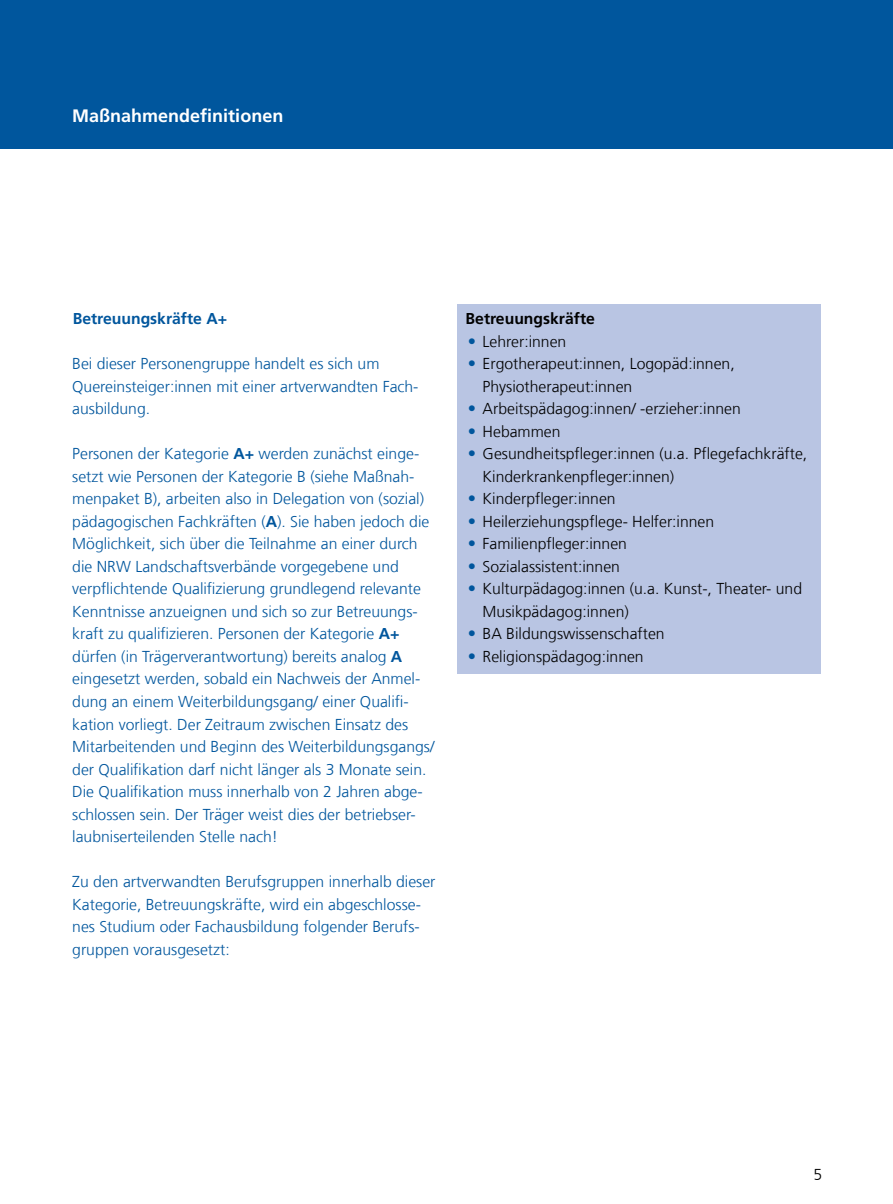
<style>
.page{position:relative;width:893px;height:1204px;background:#fff}
.page>*{position:absolute;margin:0;border:0;box-sizing:border-box;transform-origin:0 0}
.t1{font:700 18px "Frutiger LT Com";color:#fff}
.t2{font:300 15.75px/22.5px "Frutiger LT Com";color:#00569d}
.t3{font:300 15.75px/22.5px "Frutiger LT Com";color:#000}
.t4{font:700 15.75px "Frutiger LT Com";color:#00569d}
.t5{font:700 15.75px "Frutiger LT Com";color:#000}
.s1{font-weight:700}
.s2{font-weight:700;font-size:16.5px;color:#00569d}
</style>
<div class="page">
<div style="left:0;top:0;width:893px;height:149px;background:#00569d"></div>
<div style="left:457px;top:304px;width:364px;height:32px;background:#b9c5e3"></div>
<div style="left:457px;top:326px;width:364px;height:33px;background:#b9c5e3"></div>
<div style="left:457px;top:349px;width:364px;height:55px;background:#b9c5e3"></div>
<div style="left:457px;top:394px;width:364px;height:32px;background:#b9c5e3"></div>
<div style="left:457px;top:416px;width:364px;height:33px;background:#b9c5e3"></div>
<div style="left:457px;top:439px;width:364px;height:55px;background:#b9c5e3"></div>
<div style="left:457px;top:484px;width:364px;height:32px;background:#b9c5e3"></div>
<div style="left:457px;top:506px;width:364px;height:33px;background:#b9c5e3"></div>
<div style="left:457px;top:529px;width:364px;height:32px;background:#b9c5e3"></div>
<div style="left:457px;top:551px;width:364px;height:33px;background:#b9c5e3"></div>
<div style="left:457px;top:574px;width:364px;height:55px;background:#b9c5e3"></div>
<div style="left:457px;top:619px;width:364px;height:32px;background:#b9c5e3"></div>
<div style="left:457px;top:641px;width:364px;height:33px;background:#b9c5e3"></div>
<p class="t1" style="left:72px;top:105px;width:213px">Maßnahmendefinitionen</p>
<p class="t4" style="left:73px;top:309px;width:156px">Betreuungskräfte A+</p>
<p class="t2" style="left:72px;top:352px;width:348px">Bei dieser Personengruppe handelt es sich um<br>Quereinsteiger:innen mit einer artverwandten Fach&shy;ausbildung.</p>
<p class="t2" style="left:72px;top:442px;width:364px">Personen der Kategorie <span class="s1">A+</span> werden zunächst einge&shy;setzt wie Personen der Kategorie B (siehe Maßnah&shy;menpaket B), arbeiten also in Delegation von (sozial) pädagogischen Fachkräften (<span class="s1">A</span>). Sie haben jedoch die Möglichkeit, sich über die Teilnahme an einer durch die NRW Landschaftsverbände vorgegebene und verpflichtende Qualifizierung grundlegend relevante Kenntnisse anzueignen und sich so zur Betreuungs&shy;kraft zu qualifizieren. Personen der Kategorie <span class="s1">A+ </span>dürfen (in Trägerverantwortung) bereits analog <span class="s1">A </span>eingesetzt werden, sobald ein Nachweis der Anmel&shy;dung an einem Weiterbildungsgang/ einer Qualifi&shy;kation vorliegt. Der Zeitraum zwischen Einsatz des Mitarbeitenden und Beginn des Weiterbildungsgangs/ der Qualifikation darf nicht länger als 3 Monate sein.<br>Die Qualifikation muss innerhalb von 2 Jahren abge&shy;schlossen sein. Der Träger weist dies der betriebser&shy;laubniserteilenden Stelle nach!</p>
<p class="t2" style="left:72px;top:870px;width:365px">Zu den artverwandten Berufsgruppen innerhalb dieser Kategorie, Betreuungskräfte, wird ein abgeschlosse&shy;nes Studium oder Fachausbildung folgender Berufs&shy;gruppen vorausgesetzt:</p>
<p class="t5" style="left:466px;top:309px;width:131px">Betreuungskräfte</p>
<p class="t3" style="left:468px;top:330px;width:100px"><span class="s2">•</span> Lehrer:innen</p>
<p class="t3" style="left:483px;top:352px;width:254px;text-indent:-15px"><span class="s2">•</span> Ergotherapeut:innen, Logopäd:innen,<br>Physiotherapeut:innen</p>
<p class="t3" style="left:468px;top:397px;width:275px"><span class="s2">•</span> Arbeitspädagog:innen/ -erzieher:innen</p>
<p class="t3" style="left:468px;top:420px;width:94px"><span class="s2">•</span> Hebammen</p>
<p class="t3" style="left:483px;top:442px;width:326px;text-indent:-15px"><span class="s2">•</span> Gesundheitspfleger:innen (u.a. Pflegefachkräfte,<br>Kinderkrankenpfleger:innen)</p>
<p class="t3" style="left:468px;top:487px;width:149px"><span class="s2">•</span> Kinderpfleger:innen</p>
<p class="t3" style="left:468px;top:510px;width:248px"><span class="s2">•</span> Heilerziehungspflege- Helfer:innen</p>
<p class="t3" style="left:468px;top:532px;width:161px"><span class="s2">•</span> Familienpfleger:innen</p>
<p class="t3" style="left:468px;top:555px;width:154px"><span class="s2">•</span> Sozialassistent:innen</p>
<p class="t3" style="left:483px;top:577px;width:321px;text-indent:-15px"><span class="s2">•</span> Kulturpädagog:innen (u.a. Kunst-, Theater- und<br>Musikpädagog:innen)</p>
<p class="t3" style="left:468px;top:622px;width:198px"><span class="s2">•</span> BA Bildungswissenschaften</p>
<p class="t3" style="left:468px;top:645px;width:177px"><span class="s2">•</span> Religionspädagog:innen</p>
<p class="t3" style="left:813px;top:1163px;width:10px">5</p>
</div>
